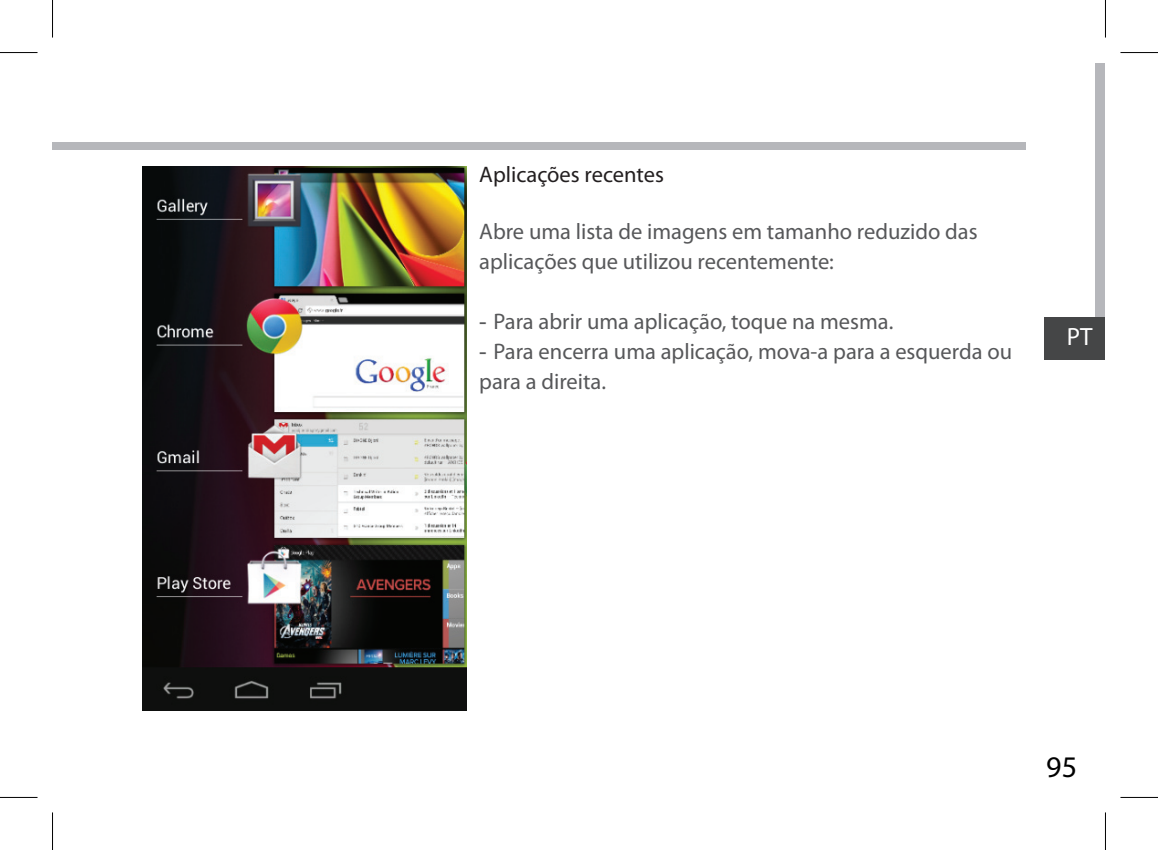
<style>
.page{position:relative;width:1158px;height:850px;background:#fff}
.page>*{position:absolute;margin:0;border:0;box-sizing:border-box;transform-origin:0 0}
.t1{font:30px "Myriad Pro";color:#000}
.t2{font:25px "Myriad Pro";color:#fff}
.t3{font:22.5px/30px "Myriad Pro";color:#57585a}
.t4{font:22.5px "Myriad Pro";color:#231f20}
.s1{font-family:"Arial"}
</style>
<div class="page">
<img style="left:142px;top:166px;width:324px;height:544px">
<div style="left:52px;top:142px;width:973px;height:8px;background:#b6b7bb"></div>
<div style="left:1094px;top:63px;width:10px;height:43px;background:#b6b7bb"></div>
<div style="left:1094px;top:234px;width:10px;height:43px;background:#b6b7bb"></div>
<div style="left:1094px;top:274px;width:10px;height:43px;background:#b6b7bb"></div>
<div style="left:1094px;top:103px;width:10px;height:43px;background:#b6b7bb"></div>
<div style="left:1094px;top:143px;width:10px;height:43px;background:#b6b7bb"></div>
<div style="left:1094px;top:194px;width:10px;height:42px;background:#b6b7bb"></div>
<div style="left:1044px;top:317px;width:60px;height:42px;background:#454647"></div>
<div style="left:1094px;top:175px;width:10px;height:42px;background:#b6b7bb"></div>
<hr style="left:0;top:52px;width:38px;height:1px;background:#000">
<hr style="left:1120px;top:52px;width:37px;height:1px;background:#000">
<hr style="left:0;top:796px;width:38px;height:1px;background:#000">
<hr style="left:1120px;top:796px;width:37px;height:1px;background:#000">
<hr style="left:52px;top:0;width:1px;height:38px;background:#000">
<hr style="left:52px;top:812px;width:1px;height:37px;background:#000">
<hr style="left:1104px;top:0;width:1px;height:38px;background:#000">
<hr style="left:1104px;top:812px;width:1px;height:37px;background:#000">
<p class="t4" style="left:479px;top:160px;width:186px">Aplicações recentes</p>
<p class="t3" style="left:479px;top:216px;width:500px">Abre uma lista de imagens em tamanho reduzido das aplicações que utilizou recentemente:</p>
<p class="t3" style="left:479px;top:306px;width:415px"><span class="s1">-</span> Para abrir uma aplicação, toque na mesma.</p>
<p class="t3" style="left:479px;top:336px;width:534px"><span class="s1">-</span> Para encerra uma aplicação, mova-a para a esquerda ou para a direita.</p>
<p class="t2" style="left:1066px;top:321px;width:27px">PT</p>
<h1 class="t1" style="left:1046px;top:747px;width:32px">95</h1>
</div>
